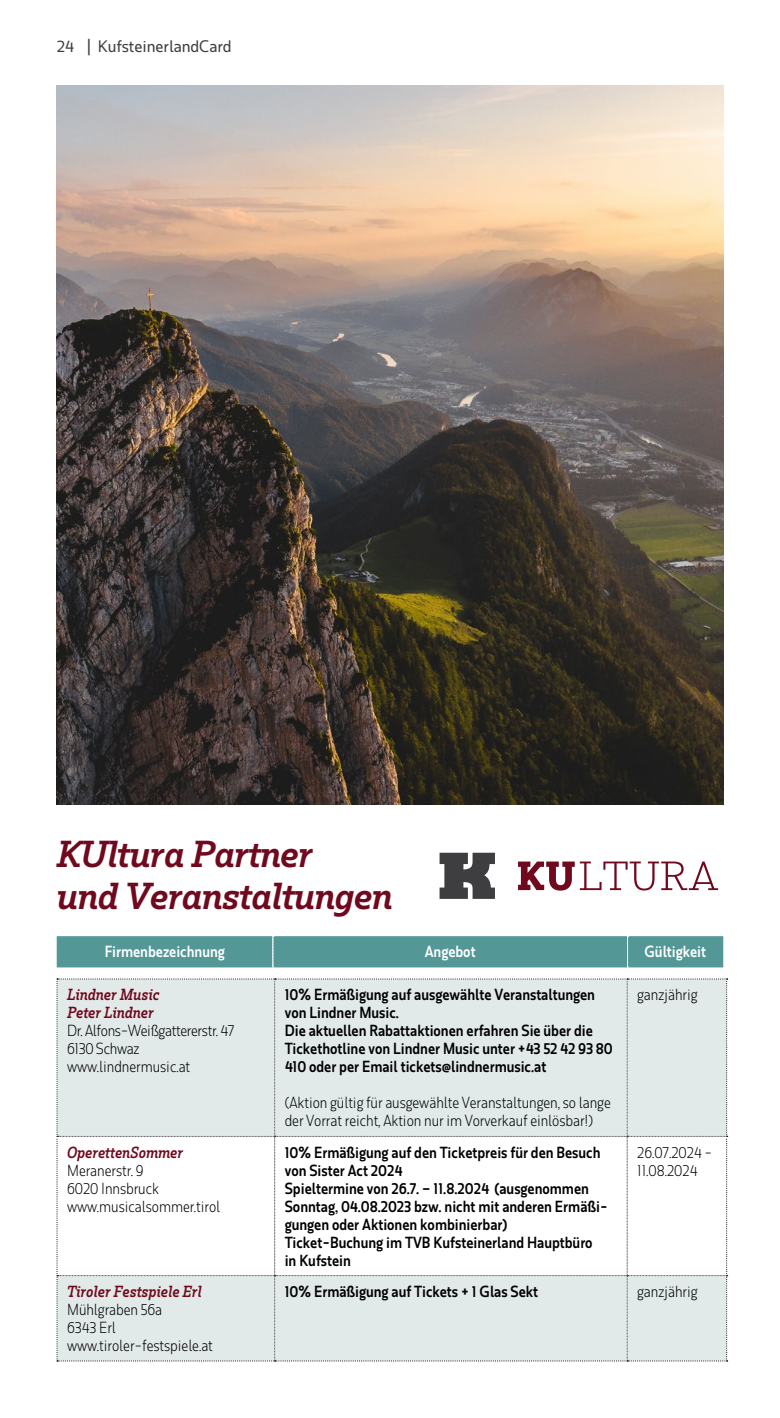
<style>
.page{position:relative;width:780px;height:1418px;background:#fff}
.page>*{position:absolute;margin:0;border:0;box-sizing:border-box;transform-origin:0 0}
.t1{font:italic 600 35px/42px "Rum Serif";letter-spacing:-.02em;color:#70091d}
.t2{font:500 15.5px "Rum Sans";color:#3e3d40}
.t3{font:600 15px/18px "Rum Sans";color:#000;scale:.9 1}
.t4{font:300 15px/18px "Rum Sans";color:#000;scale:.9 1}
.t5{font:italic 600 15px/18px "Rum Serif";color:#70091d;scale:.9 1}
.t6{font:300 15px/18px "Rum Sans";letter-spacing:-.02em;color:#000;scale:.9 1}
.t7{font:600 15px "Rum Sans";color:#fff;scale:.9 1}
</style>
<div class="page">
<img style="left:57px;top:85px;width:666px;height:719px">
<div style="left:57px;top:936px;width:666px;height:31px;background:#539896"></div>
<svg style="left:57px;top:978px;width:670px;height:383px"></svg>
<svg style="left:439px;top:852px;width:56px;height:46px"></svg>
<svg style="left:518px;top:861px;width:200px;height:29px"></svg>
<p class="t2" style="left:57px;top:37px;width:176px">24 | KufsteinerlandCard</p>
<h1 class="t1" style="left:57px;top:833px;width:337px">KUltura Partner<br>und Veranstaltungen</h1>
<p class="t7" style="left:105px;top:942px;width:135px">Firmenbezeichnung</p>
<p class="t7" style="left:424px;top:942px;width:58px">Angebot</p>
<p class="t7" style="left:644px;top:942px;width:70px">Gültigkeit</p>
<p class="t5" style="left:67px;top:985px;width:104px">Lindner Music<br>Peter Lindner</p>
<p class="t6" style="left:67px;top:1021px;width:187px">Dr. Alfons-Weißgattererstr. 47<br>6130 Schwaz www.lindnermusic.at</p>
<p class="t3" style="left:285px;top:985px;width:366px">10% Ermäßigung auf ausgewählte Veranstaltungen von Lindner Music.<br>Die aktuellen Rabattaktionen erfahren Sie über die Tickethotline von Lindner Music unter +43 52 42 93 80<br>410 oder per Email tickets@lindnermusic.at</p>
<p class="t4" style="left:285px;top:1093px;width:364px">(Aktion gültig für ausgewählte Veranstaltungen, so lange der Vorrat reicht, Aktion nur im Vorverkauf einlösbar!)</p>
<p class="t4" style="left:637px;top:985px;width:69px">ganzjährig</p>
<p class="t5" style="left:67px;top:1142px;width:130px">OperettenSommer</p>
<p class="t4" style="left:67px;top:1160px;width:172px">Meranerstr. 9<br>6020 Innsbruck www.musicalsommer.tirol</p>
<p class="t5" style="left:67px;top:1282px;width:151px">Tiroler Festspiele Erl</p>
<p class="t4" style="left:67px;top:1300px;width:164px">Mühlgraben 56a<br>6343 Erl www.tiroler-festspiele.at</p>
<p class="t3" style="left:285px;top:1142px;width:360px">10% Ermäßigung auf den Ticketpreis für den Besuch von Sister Act 2024<br>Spieltermine von 26.7. – 11.8.2024 (ausgenommen Sonntag, 04.08.2023 bzw. nicht mit anderen Ermäßi&shy;gungen oder Aktionen kombinierbar)<br>Ticket-Buchung im TVB Kufsteinerland Hauptbüro in Kufstein</p>
<p class="t4" style="left:637px;top:1142px;width:85px">26.07.2024 -<br>11.08.2024</p>
<p class="t3" style="left:285px;top:1282px;width:283px">10% Ermäßigung auf Tickets + 1 Glas Sekt</p>
<p class="t4" style="left:637px;top:1282px;width:69px">ganzjährig</p>
</div>
